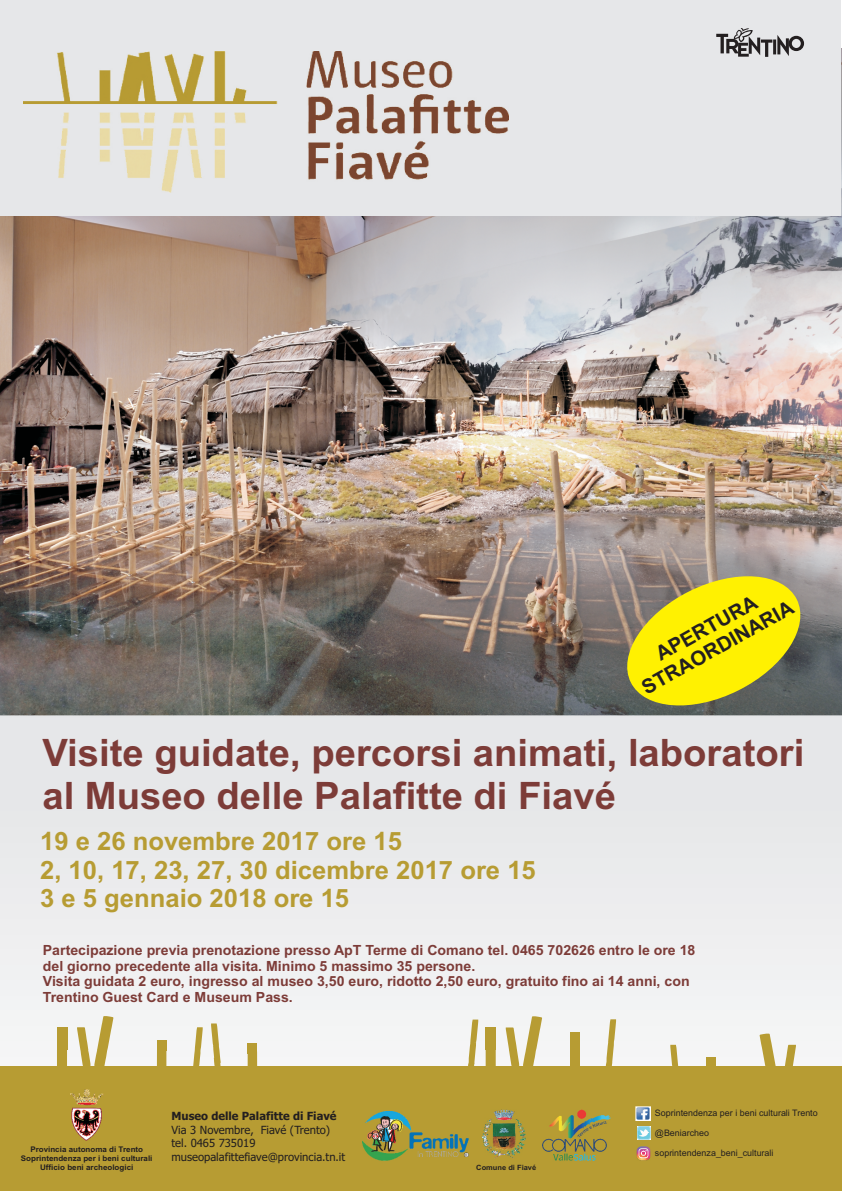
<style>
.page{position:relative;width:842px;height:1191px;background:#fff}
.page>*{position:absolute;margin:0;border:0;box-sizing:border-box;transform-origin:0 0}
.t1{font:700 37.8px/42.2px "Arial";color:#7d3c38}
.t2{font:700 25.3px/28.3px "Arial";color:#b79c33}
.t3{font:700 20.2px/22.5px "Arial";color:#231f20}
.t4{font:700 14px/15.6px "Arial";color:#7d3c38}
.t5{font:11.2px/13.6px "Tahoma";color:#231f20}
.t6{font:700 11.2px "Tahoma";color:#231f20}
.t7{font:8.9px "Arial";color:#231f20}
.t8{font:700 7.7px/8.6px "Arial";color:#231f20;text-align:center;scale:1.04 1}
.t9{font:700 7.2px "Arial";color:#231f20;scale:1.04 1}
</style>
<div class="page">
<img style="left:0;top:48px;width:842px;height:667px">
<div style="left:0;top:0;width:841px;height:215px;background:#e6e7e9"></div>
<img style="left:0;top:715px;width:842px;height:351px">
<svg style="left:716px;top:28px;width:88px;height:29px"></svg>
<img style="left:24px;top:52px;width:484px;height:140px">
<svg style="left:617px;top:568px;width:193px;height:145px;background:#c3b92f"></svg>
<div style="left:570px;top:1062px;width:10px;height:9px;background:#b79c33"></div>
<div style="left:570px;top:1041px;width:10px;height:22px;background:#b79c33"></div>
<div style="left:157px;top:1049px;width:9px;height:17px;background:#b79c33"></div>
<div style="left:248px;top:1051px;width:9px;height:17px;background:#b79c33"></div>
<svg style="left:486px;top:1050px;width:10px;height:16px"></svg>
<svg style="left:57px;top:1050px;width:10px;height:16px"></svg>
<div style="left:570px;top:1032px;width:10px;height:10px;background:#b79c33"></div>
<div style="left:157px;top:1040px;width:9px;height:10px;background:#b79c33"></div>
<div style="left:707px;top:1057px;width:9px;height:10px;background:#b79c33"></div>
<div style="left:248px;top:1043px;width:9px;height:11px;background:#b79c33"></div>
<svg style="left:760px;top:1033px;width:16px;height:33px"></svg>
<svg style="left:506px;top:1016px;width:36px;height:50px"></svg>
<svg style="left:77px;top:1016px;width:36px;height:50px"></svg>
<svg style="left:785px;top:1044px;width:11px;height:22px"></svg>
<div style="left:486px;top:1027px;width:10px;height:23px;background:#b79c33"></div>
<div style="left:57px;top:1027px;width:10px;height:23px;background:#b79c33"></div>
<svg style="left:605px;top:1019px;width:11px;height:47px"></svg>
<svg style="left:468px;top:1019px;width:10px;height:47px"></svg>
<svg style="left:193px;top:1027px;width:10px;height:39px"></svg>
<svg style="left:670px;top:1044px;width:8px;height:22px"></svg>
<svg style="left:211px;top:1023px;width:10px;height:43px"></svg>
<div style="left:0;top:1066px;width:842px;height:125px;background:#b79c33"></div>
<img style="left:70px;top:1089px;width:33px;height:51px">
<img style="left:482px;top:1109px;width:44px;height:49px">
<img style="left:362px;top:1111px;width:106px;height:49px">
<img style="left:542px;top:1109px;width:69px;height:52px">
<img style="left:636px;top:1106px;width:15px;height:14px">
<svg style="left:637px;top:1127px;width:13px;height:12px"></svg>
<img style="left:636px;top:1146px;width:14px;height:14px">
<h3 class="t3" style="left:666px;top:640px;width:99px;rotate:-29deg">P RTURA</h3>
<h3 class="t3" style="left:628px;top:661px;width:172px;text-indent:28px;rotate:-29deg">A E<br>STRAOR N R A</h3>
<h3 class="t3" style="left:714px;top:639px;width:71px;rotate:-29deg">DIAI</h3>
<h1 class="t1" style="left:42px;top:735px;width:763px">Visite guidate, percorsi animati, laboratori al Museo delle Palafitte di Fiavé</h1>
<h2 class="t2" style="left:40px;top:829px;width:363px">19 e 26 novembre 2017 ore 15</h2>
<h2 class="t2" style="left:40px;top:858px;width:497px">2, 10, 17, 23, 27, 30 dicembre 2017 ore 15<br>3 e 5 gennaio 2018 ore 15</h2>
<p class="t4" style="left:43px;top:943px;width:654px">Partecipazione previa prenotazione presso ApT Terme di Comano tel. 0465 702626 entro le ore 18 del giorno precedente alla visita. Minimo 5 massimo 35 persone.<br>Visita guidata 2 euro, ingresso al museo 3,50 euro, ridotto 2,50 euro, gratuito fino ai 14 anni, con Trentino Guest Card e Museum Pass.</p>
<p class="t8" style="left:21px;top:1146px;width:128px">Provincia autonoma di Trento<br>Soprintendenza per i beni culturali<br>Ufficio beni archeologici</p>
<p class="t6" style="left:171px;top:1111px;width:167px">Museo delle Palafitte di Fiavé</p>
<p class="t5" style="left:171px;top:1123px;width:175px">Via 3 Novembre, Fiavé (Trento) tel. 0465 735019 museopalafittefiave@provincia.tn.it</p>
<p class="t9" style="left:476px;top:1165px;width:59px">Comune di Fiavé</p>
<p class="t7" style="left:655px;top:1109px;width:164px">Soprintendenza per i beni culturali Trento</p>
<p class="t7" style="left:655px;top:1129px;width:56px">@Beniarcheo</p>
<p class="t7" style="left:655px;top:1149px;width:120px">soprintendenza_beni_culturali</p>
</div>
